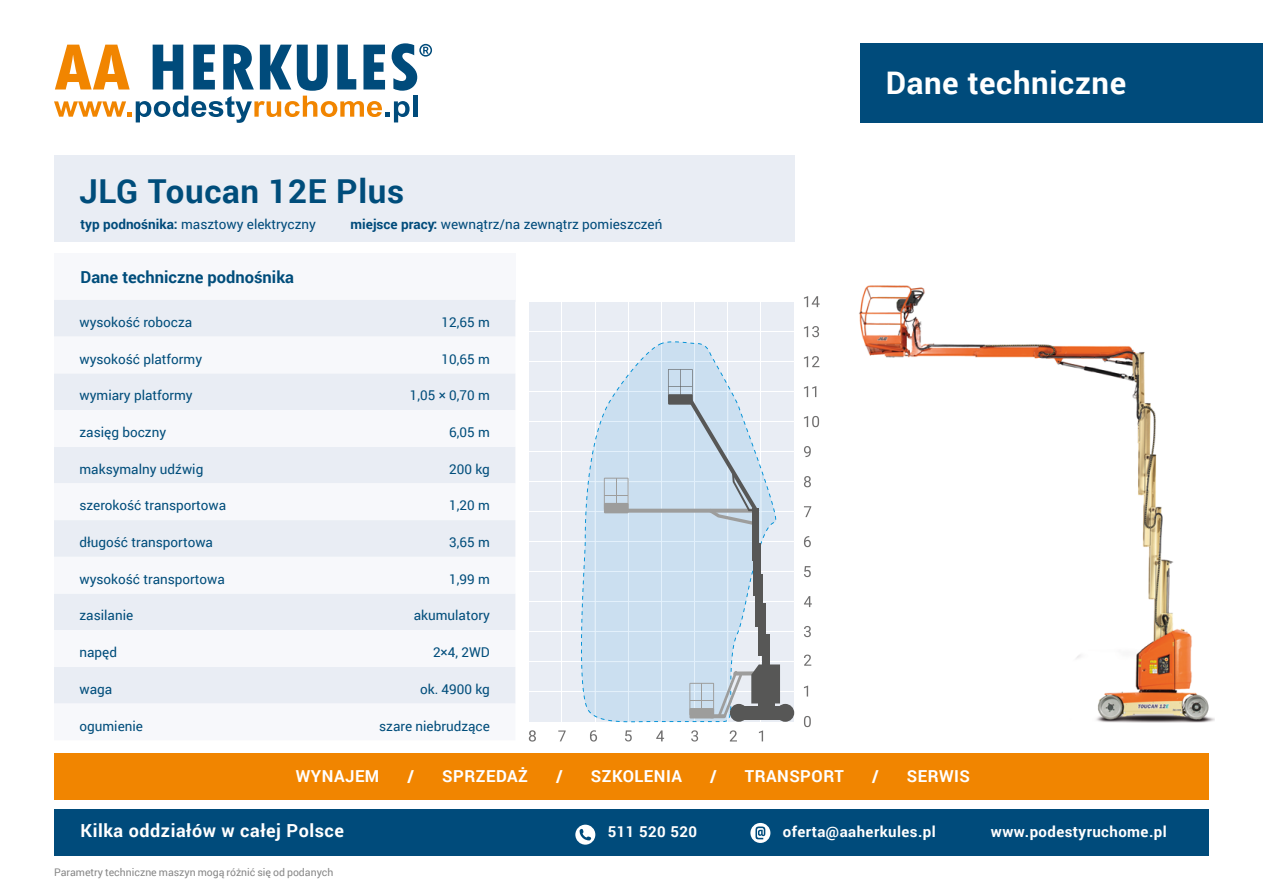
<style>
.page{position:relative;width:1263px;height:893px;background:#fff}
.page>*{position:absolute;margin:0;border:0;box-sizing:border-box;transform-origin:0 0}
.t1{font:700 33px "Roboto";letter-spacing:.02em;color:#004d7b}
.t2{font:700 31.05px "Roboto";letter-spacing:.02em;color:#fff}
.t3{font:700 18px "Roboto";letter-spacing:.03em;color:#fff}
.t4{font:700 16.5px "Roboto";letter-spacing:.03em;color:#fff}
.t5{font:700 16.5px "Roboto";color:#004d7b}
.t6{font:700 15px "Roboto";letter-spacing:.03em;color:#fff}
.t7{font:13.5px "Roboto";color:#004d7b}
.t8{font:13.5px "Roboto";color:#004b7b}
.t9{font:10.5px "Roboto";color:#878787}
.s1{font-weight:700}
</style>
<div class="page">
<div style="left:54px;top:155px;width:740px;height:87px;background:#e9edf4"></div>
<div style="left:54px;top:254px;width:461px;height:48px;background:#f7f8fb"></div>
<div style="left:861px;top:43px;width:402px;height:80px;background:#004b7b"></div>
<div style="left:54px;top:753px;width:1155px;height:46px;background:#f18500"></div>
<div style="left:54px;top:809px;width:1155px;height:47px;background:#004b7b"></div>
<div style="left:575px;top:825px;width:20px;height:20px;background:#fff;border-radius:50%"></div>
<svg style="left:579px;top:829px;width:12px;height:11px"></svg>
<svg style="left:750px;top:823px;width:20px;height:20px"></svg>
<svg style="left:755px;top:826px;width:10px;height:13px"></svg>
<svg style="left:54px;top:43px;width:363px;height:80px"></svg>
<div style="left:419px;top:44px;width:13px;height:13px;border:2px solid #004b7b;border-radius:50%"></div>
<svg style="left:423px;top:47px;width:6px;height:7px"></svg>
<div style="left:529px;top:302px;width:265px;height:420px;background:#e9edf4"></div>
<hr style="left:523px;top:691px;width:271px;height:1px;background:#fff">
<hr style="left:523px;top:661px;width:271px;height:1px;background:#fff">
<hr style="left:523px;top:631px;width:271px;height:1px;background:#fff">
<hr style="left:523px;top:601px;width:271px;height:1px;background:#fff">
<hr style="left:523px;top:571px;width:271px;height:1px;background:#fff">
<hr style="left:523px;top:541px;width:271px;height:1px;background:#fff">
<hr style="left:523px;top:511px;width:271px;height:1px;background:#fff">
<hr style="left:523px;top:481px;width:271px;height:1px;background:#fff">
<hr style="left:523px;top:451px;width:271px;height:1px;background:#fff">
<hr style="left:523px;top:421px;width:271px;height:1px;background:#fff">
<hr style="left:523px;top:391px;width:271px;height:1px;background:#fff">
<hr style="left:523px;top:361px;width:271px;height:1px;background:#fff">
<hr style="left:523px;top:331px;width:271px;height:1px;background:#fff">
<hr style="left:761px;top:300px;width:1px;height:422px;background:#fff">
<hr style="left:727px;top:300px;width:1px;height:422px;background:#fff">
<hr style="left:694px;top:300px;width:1px;height:422px;background:#fff">
<hr style="left:661px;top:300px;width:1px;height:422px;background:#fff">
<hr style="left:628px;top:300px;width:1px;height:422px;background:#fff">
<hr style="left:595px;top:300px;width:1px;height:422px;background:#fff">
<hr style="left:562px;top:300px;width:1px;height:422px;background:#fff">
<svg style="left:804px;top:716px;width:7px;height:11px"></svg>
<svg style="left:804px;top:626px;width:7px;height:11px"></svg>
<svg style="left:804px;top:566px;width:7px;height:11px"></svg>
<svg style="left:804px;top:506px;width:7px;height:11px"></svg>
<svg style="left:804px;top:446px;width:7px;height:11px"></svg>
<svg style="left:804px;top:296px;width:16px;height:11px"></svg>
<svg style="left:804px;top:356px;width:15px;height:11px"></svg>
<svg style="left:804px;top:416px;width:15px;height:11px"></svg>
<svg style="left:804px;top:476px;width:7px;height:11px"></svg>
<svg style="left:804px;top:536px;width:7px;height:11px"></svg>
<svg style="left:804px;top:596px;width:8px;height:11px"></svg>
<svg style="left:804px;top:655px;width:7px;height:11px"></svg>
<svg style="left:804px;top:386px;width:12px;height:11px"></svg>
<svg style="left:804px;top:326px;width:15px;height:11px"></svg>
<svg style="left:804px;top:686px;width:4px;height:10px"></svg>
<svg style="left:691px;top:730px;width:7px;height:11px"></svg>
<svg style="left:625px;top:730px;width:7px;height:11px"></svg>
<svg style="left:558px;top:730px;width:8px;height:11px"></svg>
<svg style="left:759px;top:730px;width:4px;height:11px"></svg>
<svg style="left:730px;top:730px;width:7px;height:11px"></svg>
<svg style="left:656px;top:730px;width:8px;height:11px"></svg>
<svg style="left:529px;top:730px;width:7px;height:12px"></svg>
<svg style="left:590px;top:730px;width:7px;height:12px"></svg>
<div style="left:776px;top:704px;width:18px;height:18px;background:#575756;border-radius:50%"></div>
<svg style="left:581px;top:342px;width:199px;height:381px"></svg>
<div style="left:752px;top:508px;width:7px;height:53px;background:#575756"></div>
<div style="left:753px;top:543px;width:8px;height:52px;background:#575756"></div>
<img style="left:859px;top:285px;width:355px;height:438px">
<div style="left:54px;top:300px;width:461px;height:37px;background:#e9edf4"></div>
<svg style="left:54px;top:373px;width:461px;height:331px;fill:#e9edf4"></svg>
<h1 class="t1" style="left:79px;top:168px;width:327px">JLG Toucan 12E Plus</h1>
<p class="t8" style="left:81px;top:214px;width:237px"><span class="s1">typ podnośnika:</span> masztowy elektryczny</p>
<p class="t8" style="left:351px;top:214px;width:313px"><span class="s1">miejsce pracy:</span> wewnątrz/na zewnątrz pomieszczeń</p>
<p class="t5" style="left:81px;top:266px;width:215px">Dane techniczne podnośnika</p>
<p class="t7" style="left:80px;top:313px;width:114px">wysokość robocza</p>
<p class="t7" style="left:442px;top:313px;width:50px">12,65 m</p>
<p class="t7" style="left:80px;top:349px;width:124px">wysokość platformy</p>
<p class="t7" style="left:442px;top:349px;width:50px">10,65 m</p>
<p class="t7" style="left:80px;top:386px;width:115px">wymiary platformy</p>
<p class="t7" style="left:410px;top:386px;width:82px">1,05 × 0,70 m</p>
<p class="t7" style="left:80px;top:423px;width:88px">zasięg boczny</p>
<p class="t7" style="left:449px;top:423px;width:42px">6,05 m</p>
<p class="t7" style="left:80px;top:459px;width:125px">maksymalny udźwig</p>
<p class="t7" style="left:449px;top:459px;width:42px">200 kg</p>
<p class="t7" style="left:80px;top:496px;width:148px">szerokość transportowa</p>
<p class="t7" style="left:449px;top:496px;width:42px">1,20 m</p>
<p class="t7" style="left:80px;top:533px;width:135px">długość transportowa</p>
<p class="t7" style="left:449px;top:533px;width:42px">3,65 m</p>
<p class="t7" style="left:80px;top:569px;width:147px">wysokość transportowa</p>
<p class="t7" style="left:449px;top:569px;width:42px">1,99 m</p>
<p class="t7" style="left:80px;top:606px;width:55px">zasilanie</p>
<p class="t7" style="left:414px;top:606px;width:78px">akumulatory</p>
<p class="t7" style="left:80px;top:643px;width:39px">napęd</p>
<p class="t7" style="left:433px;top:643px;width:58px">2×4, 2WD</p>
<p class="t7" style="left:80px;top:679px;width:34px">waga</p>
<p class="t7" style="left:420px;top:679px;width:71px">ok. 4900 kg</p>
<p class="t7" style="left:80px;top:716px;width:65px">ogumienie</p>
<p class="t7" style="left:379px;top:716px;width:112px">szare niebrudzące</p>
<h2 class="t2" style="left:886px;top:61px;width:242px">Dane techniczne</h2>
<p class="t4" style="left:296px;top:765px;width:85px">WYNAJEM</p>
<p class="t4" style="left:407px;top:765px;width:8px">/</p>
<p class="t4" style="left:442px;top:765px;width:87px">SPRZEDAŻ</p>
<p class="t4" style="left:556px;top:765px;width:8px">/</p>
<p class="t4" style="left:591px;top:765px;width:93px">SZKOLENIA</p>
<p class="t4" style="left:710px;top:765px;width:8px">/</p>
<p class="t4" style="left:745px;top:765px;width:101px">TRANSPORT</p>
<p class="t4" style="left:872px;top:765px;width:8px">/</p>
<p class="t4" style="left:907px;top:765px;width:65px">SERWIS</p>
<h3 class="t3" style="left:81px;top:818px;width:265px">Kilka oddziałów w całej Polsce</h3>
<p class="t6" style="left:608px;top:821px;width:91px">511 520 520</p>
<p class="t6" style="left:783px;top:821px;width:155px">oferta@aaherkules.pl</p>
<p class="t6" style="left:991px;top:821px;width:177px">www.podestyruchome.pl</p>
<p class="t9" style="left:54px;top:865px;width:281px">Parametry techniczne maszyn mogą różnić się od podanych</p>
</div>
